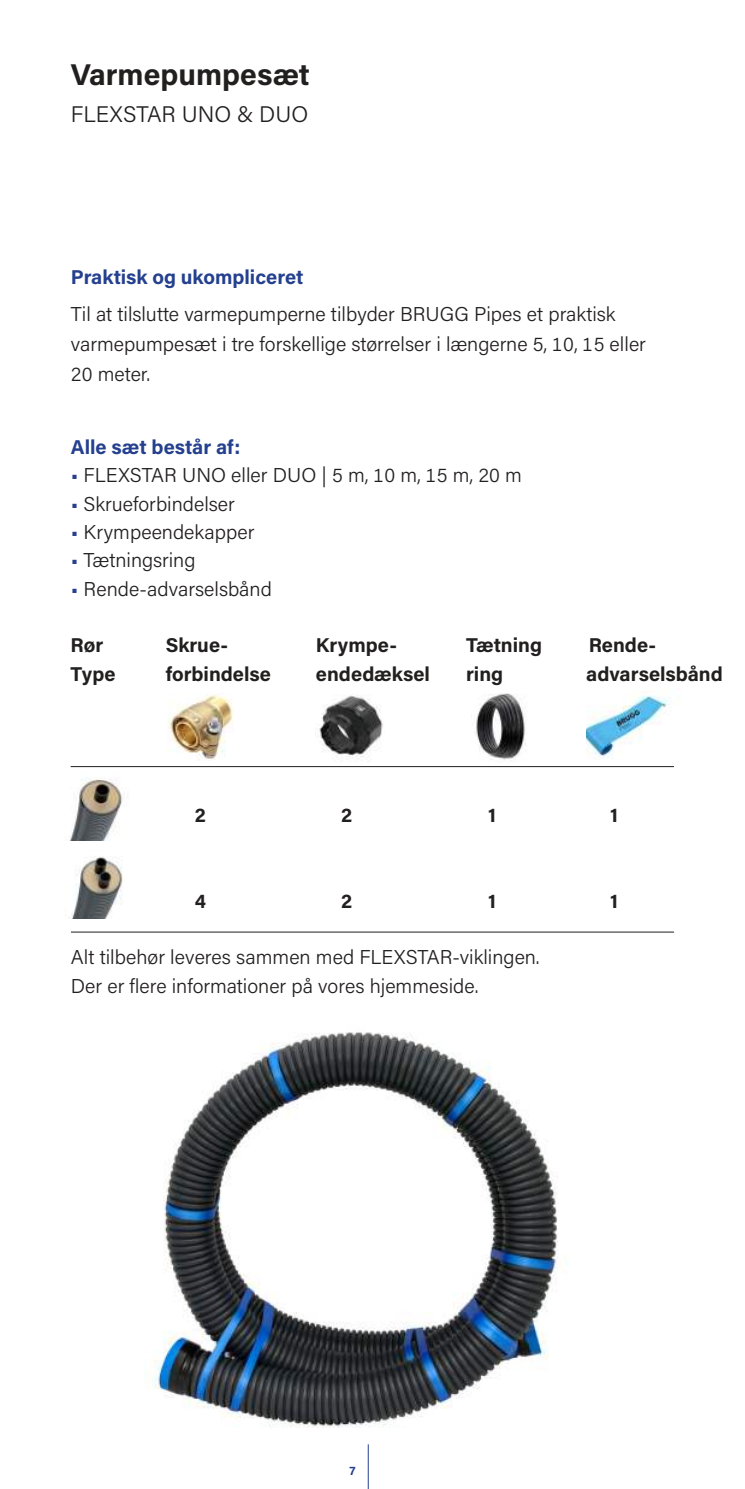
<style>
.page{position:relative;width:745px;height:1489px;background:#fff}
.page>*{position:absolute;margin:0;border:0;box-sizing:border-box;transform-origin:0 0}
.t1{font:700 30px "Acumin Pro";color:#221f1f}
.t2{font:300 22.5px "Acumin Pro";color:#221f1f}
.t3{font:300 20px/30px "Acumin Pro";color:#221f1f}
.t4{font:700 20px "Acumin Pro";color:#221f1f}
.t5{font:700 20px "Acumin Pro";color:#24408e}
.t6{font:700 12.25px "Acumin Pro";color:#24408e}
.s1{font-weight:500;color:#24408e}
</style>
<div class="page">
<img style="left:70px;top:778px;width:53px;height:62px">
<img style="left:315px;top:694px;width:68px;height:68px">
<img style="left:167px;top:695px;width:66px;height:64px">
<img style="left:586px;top:695px;width:84px;height:63px">
<img style="left:476px;top:693px;width:50px;height:67px">
<img style="left:66px;top:856px;width:57px;height:62px">
<hr style="left:71px;top:766px;width:602px;height:1px;background:#221f1f">
<hr style="left:71px;top:931px;width:602px;height:1px;background:#221f1f">
<img style="left:148px;top:1032px;width:419px;height:396px">
<hr style="left:367px;top:1444px;width:1px;height:44px;background:#24408e">
<h1 class="t1" style="left:71px;top:62px;width:240px">Varmepumpesæt</h1>
<p class="t2" style="left:71px;top:104px;width:239px">FLEXSTAR UNO &amp; DUO</p>
<p class="t5" style="left:71px;top:268px;width:234px">Praktisk og ukompliceret</p>
<p class="t3" style="left:71px;top:300px;width:576px">Til at tilslutte varmepumperne tilbyder BRUGG Pipes et praktisk varmepumpesæt i tre forskellige størrelser i længerne 5, 10, 15 eller<br>20 meter.</p>
<p class="t5" style="left:71px;top:438px;width:171px">Alle sæt består af:</p>
<p class="t3" style="left:71px;top:459px;width:452px"><span class="s1">•</span> FLEXSTAR UNO eller DUO | 5 m, 10 m, 15 m, 20 m</p>
<p class="t3" style="left:71px;top:490px;width:165px"><span class="s1">•</span> Skrueforbindelser</p>
<p class="t3" style="left:71px;top:518px;width:185px"><span class="s1">•</span> Krympeendekapper</p>
<p class="t3" style="left:71px;top:547px;width:126px"><span class="s1">•</span> Tætningsring</p>
<p class="t3" style="left:71px;top:575px;width:202px"><span class="s1">•</span> Rende-advarselsbånd</p>
<p class="t4" style="left:71px;top:636px;width:34px">Rør</p>
<p class="t4" style="left:166px;top:636px;width:64px">Skrue-</p>
<p class="t4" style="left:316px;top:636px;width:83px">Krympe-</p>
<p class="t4" style="left:466px;top:636px;width:77px">Tætning</p>
<p class="t4" style="left:588px;top:636px;width:69px">Rende-</p>
<p class="t4" style="left:71px;top:665px;width:46px">Type</p>
<p class="t4" style="left:166px;top:665px;width:107px">forbindelse</p>
<p class="t4" style="left:316px;top:665px;width:115px">endedæksel</p>
<p class="t4" style="left:466px;top:665px;width:39px">ring</p>
<p class="t4" style="left:586px;top:665px;width:138px">advarselsbånd</p>
<p class="t4" style="left:195px;top:807px;width:13px">2</p>
<p class="t4" style="left:341px;top:807px;width:13px">2</p>
<p class="t4" style="left:488px;top:807px;width:9px">1</p>
<p class="t4" style="left:609px;top:807px;width:9px">1</p>
<p class="t4" style="left:195px;top:892px;width:13px">4</p>
<p class="t4" style="left:341px;top:892px;width:13px">2</p>
<p class="t4" style="left:488px;top:892px;width:9px">1</p>
<p class="t4" style="left:609px;top:892px;width:9px">1</p>
<p class="t3" style="left:71px;top:944px;width:470px;line-height:28.2px">Alt tilbehør leveres sammen med FLEXSTAR-viklingen.<br>Der er flere informationer på vores hjemmeside.</p>
<p class="t6" style="left:349px;top:1465px;width:8px">7</p>
</div>
